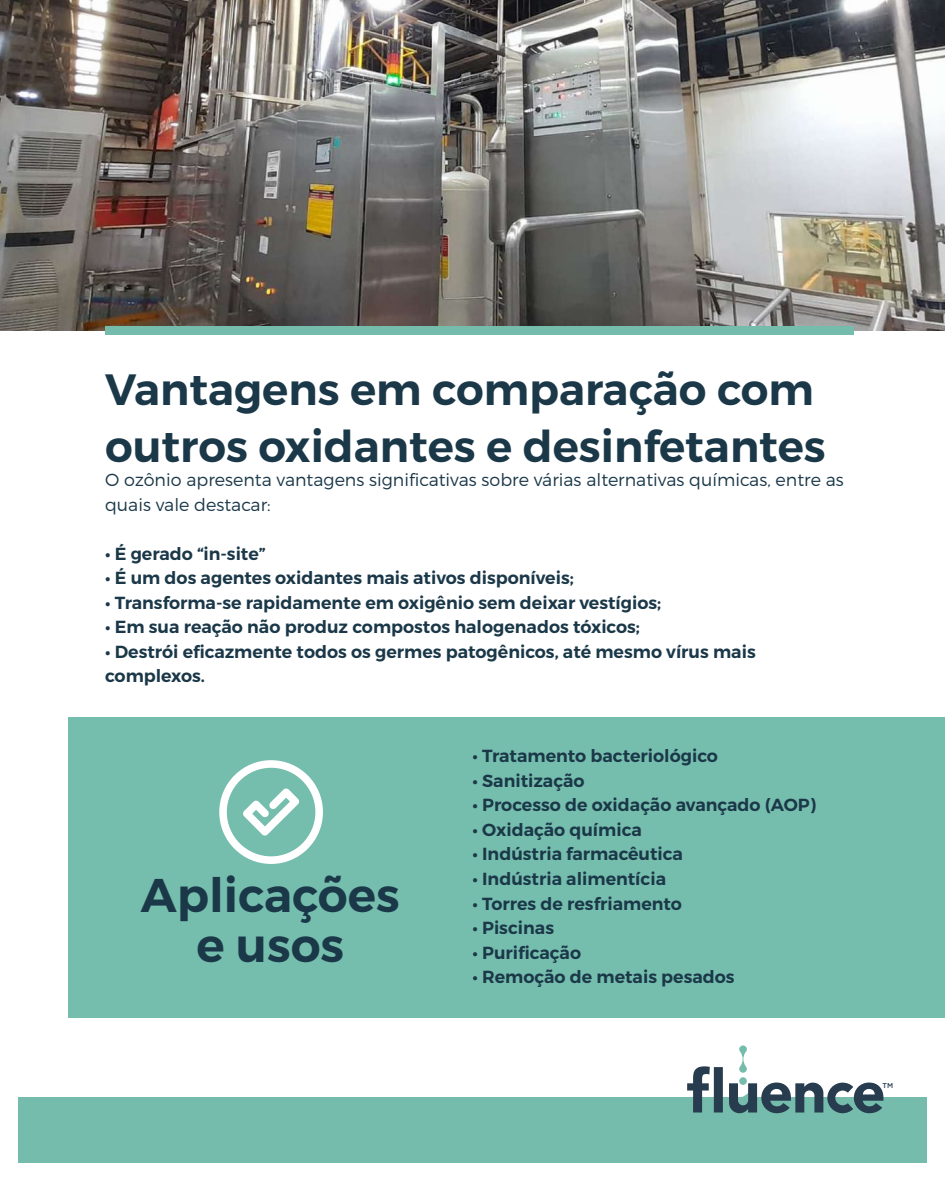
<style>
.page{position:relative;width:945px;height:1182px;background:#fff}
.page>*{position:absolute;margin:0;border:0;box-sizing:border-box;transform-origin:0 0}
.t1{font:600 47.25px/49.9px "Montserrat";color:#1b3849;text-align:center}
.t2{font:600 43.75px/56.9px "Montserrat";color:#1b3849}
.t3{font:600 17.5px/24.5px "Montserrat";color:#1b3849}
.t4{font:300 17.5px/24.5px "Montserrat";color:#1b3849}
.t5{font:500 7px "Gotham";color:#273c4e}
</style>
<div class="page">
<img style="left:0;top:0;width:945px;height:330px">
<div style="left:105px;top:326px;width:748px;height:9px;background:#75bcac"></div>
<div style="left:18px;top:1097px;width:909px;height:65px;background:#75bcac"></div>
<svg style="left:687px;top:1045px;width:196px;height:68px"></svg>
<div style="left:68px;top:717px;width:877px;height:300px;background:#75bdad"></div>
<svg style="left:219px;top:760px;width:104px;height:103px"></svg>
<h2 class="t2" style="left:105px;top:361px;width:722px">Vantagens em comparação com outros oxidantes e desinfetantes</h2>
<p class="t4" style="left:105px;top:467px;width:740px">O ozônio apresenta vantagens significativas sobre várias alternativas químicas, entre as quais vale destacar:</p>
<p class="t3" style="left:105px;top:541px;width:162px">• É gerado “in-site”</p>
<p class="t3" style="left:105px;top:565px;width:470px">• É um dos agentes oxidantes mais ativos disponíveis;</p>
<p class="t3" style="left:105px;top:590px;width:558px">• Transforma-se rapidamente em oxigênio sem deixar vestígios;</p>
<p class="t3" style="left:105px;top:614px;width:536px">• Em sua reação não produz compostos halogenados tóxicos;</p>
<p class="t3" style="left:105px;top:639px;width:652px">• Destrói eficazmente todos os germes patogênicos, até mesmo vírus mais complexos.</p>
<h1 class="t1" style="left:141px;top:870px;width:260px">Aplicações e usos</h1>
<p class="t3" style="left:472px;top:744px;width:247px">• Tratamento bacteriológico</p>
<p class="t3" style="left:472px;top:768px;width:114px">• Sanitização</p>
<p class="t3" style="left:472px;top:793px;width:345px">• Processo de oxidação avançado (AOP)</p>
<p class="t3" style="left:472px;top:817px;width:171px">• Oxidação química</p>
<p class="t3" style="left:472px;top:842px;width:212px">• Indústria farmacêutica</p>
<p class="t3" style="left:472px;top:866px;width:195px">• Indústria alimentícia</p>
<p class="t3" style="left:472px;top:891px;width:211px">• Torres de resfriamento</p>
<p class="t3" style="left:472px;top:915px;width:83px">• Piscinas</p>
<p class="t3" style="left:472px;top:940px;width:110px">• Purificação</p>
<p class="t3" style="left:472px;top:964px;width:264px">• Remoção de metais pesados</p>
<p class="t5" style="left:883px;top:1080px;width:12px">TM</p>
</div>
